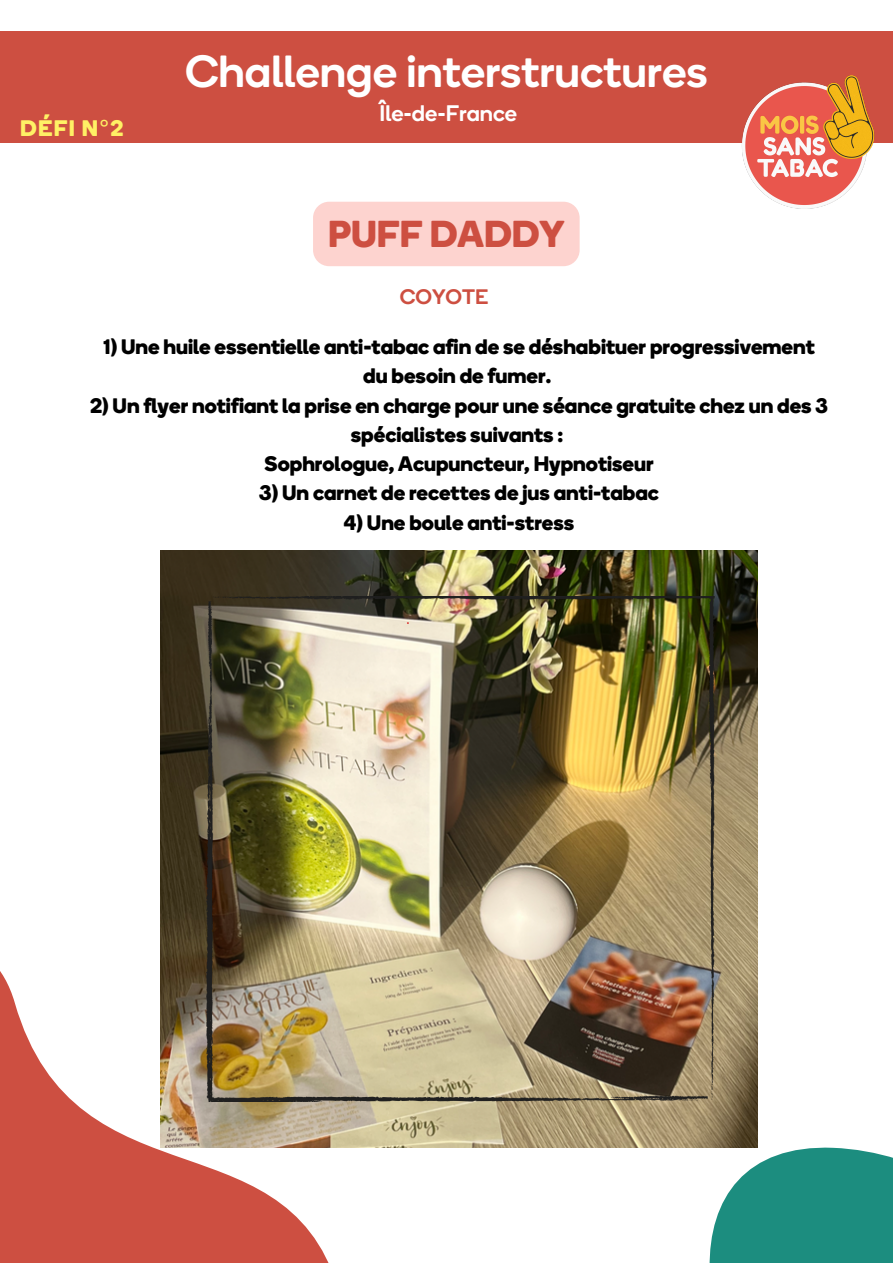
<style>
.page{position:relative;width:893px;height:1264px;background:#fff}
.page>*{position:absolute;margin:0;border:0;box-sizing:border-box;transform-origin:0 0}
.t1{font:500 45px "HILVCC Boing";color:#fff}
.t2{font:700 37.5px "HILVCC Boing";color:#cd4f41}
.t3{font:500 22.5px "HILVCC Boing";color:#fff}
.t4{font:700 22.5px "HILVCC Boing";color:#fff165}
.t5{font:700 21px/29.2px "HILVCC Boing";color:#000;text-align:center}
.t6{font:500 21px "HILVCC Boing";color:#cd4f41}
.s1{font-family:"Noto Sans";font-weight:400}
</style>
<div class="page">
<div style="left:0;top:31px;width:892px;height:112px;background:#cd4f41"></div>
<img style="left:742px;top:75px;width:133px;height:134px">
<svg style="left:0;top:971px;width:352px;height:291px;fill:#cd4f41"></svg>
<svg style="left:707px;top:1147px;width:185px;height:115px;background:#3e9e92"></svg>
<img style="left:160px;top:550px;width:597px;height:597px">
<img style="left:206px;top:596px;width:509px;height:505px">
<div style="left:313px;top:202px;width:266px;height:64px;background:#fdd3cf;border-radius:16px"></div>
<p class="t4" style="left:20px;top:111px;width:105px">DÉFI N<span class="s1">°</span>2</p>
<p class="t1" style="left:185px;top:41px;width:523px">Challenge interstructures</p>
<p class="t3" style="left:379px;top:98px;width:139px">Île-de-France</p>
<p class="t2" style="left:328px;top:207px;width:238px">PUFF DADDY</p>
<p class="t6" style="left:400px;top:282px;width:90px">COYOTE</p>
<p class="t5" style="left:103px;top:331px;width:712px">1) Une huile essentielle anti-tabac afin de se déshabituer progressivement du besoin de fumer.</p>
<p class="t5" style="left:90px;top:389px;width:739px">2) Un flyer notifiant la prise en charge pour une séance gratuite chez un des 3 spécialistes suivants :</p>
<p class="t5" style="left:264px;top:448px;width:390px">Sophrologue, Acupuncteur, Hypnotiseur</p>
<p class="t5" style="left:259px;top:477px;width:401px">3) Un carnet de recettes de jus anti-tabac</p>
<p class="t5" style="left:344px;top:506px;width:232px">4) Une boule anti-stress</p>
</div>
